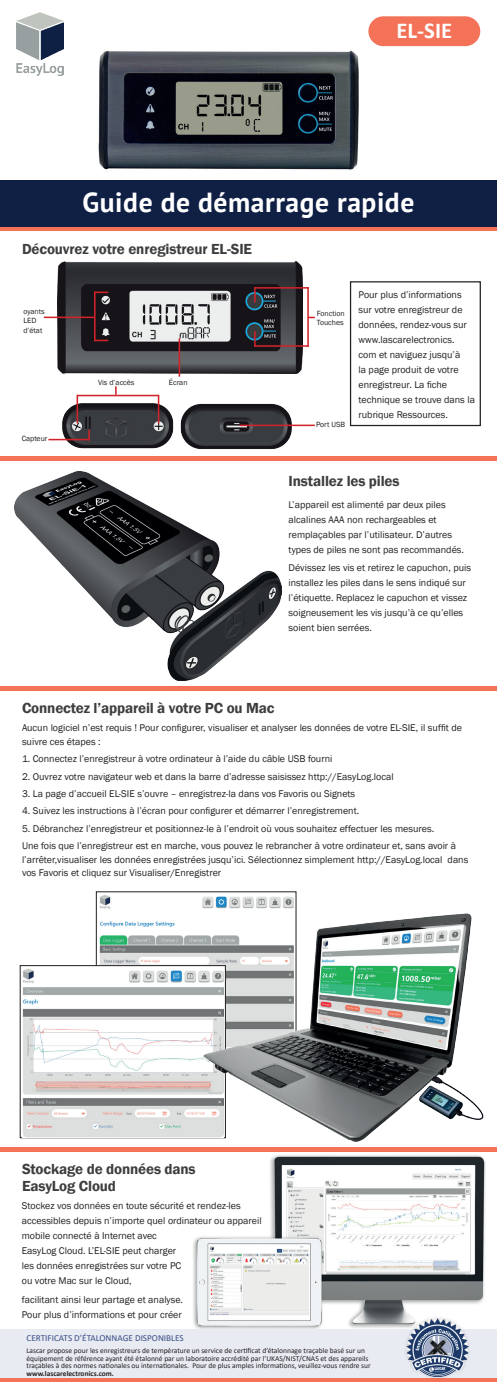
<style>
.page{position:relative;width:497px;height:1382px;background:#fff}
.page>*{position:absolute;margin:0;border:0;box-sizing:border-box;transform-origin:0 0}
.t1{font:700 27.5px "PT Sans";letter-spacing:.02em;color:#fff}
.t2{font:700 22.75px "Calibri";color:#fff}
.t3{font:600 15px/16.2px "Franklin Gothic";letter-spacing:-.01em;color:#3e3e3f}
.t4{font:10px/15px "Franklin Gothic";color:#231f20}
.t5{font:9.12px "Calibri";color:#384e85}
.t6{font:7.75px/9.2px "Franklin Gothic";color:#231f20}
.t7{font:7.5px/7.5px "Calibri";color:#231f20}
.t8{font:700 7.5px "Calibri";color:#231f20}
</style>
<div class="page">
<img style="left:99px;top:895px;width:78px;height:70px">
<img style="left:14px;top:471px;width:267px;height:209px">
<img style="left:184px;top:1155px;width:300px;height:175px">
<hr style="left:0;top:1378px;width:496px;height:4px;background:#f37258">
<div style="left:0;top:1147px;width:496px;height:5px;background:#f37258"></div>
<hr style="left:0;top:687px;width:496px;height:4px;background:#f37258">
<div style="left:0;top:456px;width:496px;height:5px;background:#f37258"></div>
<hr style="left:0;top:226px;width:496px;height:4px;background:#f37258">
<div style="left:368px;top:16px;width:111px;height:30px;background:#f37258;border-radius:15px"></div>
<img style="left:17px;top:12px;width:47px;height:64px">
<div style="left:0;top:180px;width:496px;height:47px;background:#102045"></div>
<div style="left:20px;top:965px;width:205px;height:173px;background:#fff;border:1px solid #231f20"></div>
<img style="left:98px;top:50px;width:261px;height:120px">
<div style="left:0;top:1330px;width:496px;height:48px;background:#e9ebf3"></div>
<div style="left:402px;top:1315px;width:69px;height:65px;background:#231f20;opacity:.25"></div>
<img style="left:405px;top:1318px;width:63px;height:58px">
<img style="left:57px;top:262px;width:245px;height:111px">
<hr style="left:178px;top:338px;width:2px;height:39px;background:#d1232a">
<hr style="left:44px;top:317px;width:50px;height:1px;background:#d1232a">
<hr style="left:254px;top:345px;width:54px;height:2px;background:#d1232a">
<hr style="left:94px;top:292px;width:1px;height:49px;background:#d1232a">
<svg style="left:95px;top:292px;width:13px;height:1px"></svg>
<svg style="left:95px;top:340px;width:13px;height:1px"></svg>
<hr style="left:254px;top:287px;width:54px;height:2px;background:#d1232a">
<hr style="left:307px;top:287px;width:1px;height:60px;background:#d1232a">
<svg style="left:254px;top:289px;width:1px;height:13px"></svg>
<svg style="left:254px;top:331px;width:1px;height:16px"></svg>
<img style="left:182px;top:403px;width:117px;height:47px">
<hr style="left:239px;top:425px;width:75px;height:1px;background:#d1232a">
<img style="left:56px;top:395px;width:126px;height:54px">
<hr style="left:76px;top:395px;width:2px;height:28px;background:#d1232a">
<svg style="left:158px;top:395px;width:1px;height:28px"></svg>
<hr style="left:77px;top:395px;width:81px;height:1px;background:#d1232a">
<hr style="left:48px;top:439px;width:42px;height:1px;background:#d1232a">
<svg style="left:88px;top:430px;width:2px;height:9px"></svg>
<div style="left:349px;top:281px;width:131px;height:145px;border:1px solid #231f20"></div>
<img style="left:22px;top:968px;width:155px;height:169px">
<img style="left:177px;top:891px;width:307px;height:251px">
<h2 class="t2" style="left:396px;top:14px;width:57px">EL-SIE</h2>
<h1 class="t1" style="left:82px;top:184px;width:333px">Guide de démarrage rapide</h1>
<h3 class="t3" style="left:22px;top:241px;width:231px">Découvrez votre enregistreur EL-SIE</h3>
<p class="t6" style="left:23px;top:307px;width:23px">oyants<br>LED d’état</p>
<p class="t6" style="left:22px;top:434px;width:27px">Capteur</p>
<p class="t6" style="left:98px;top:378px;width:38px">Vis d’accès</p>
<p class="t6" style="left:169px;top:377px;width:20px">Écran</p>
<p class="t6" style="left:316px;top:309px;width:29px">Fonction<br>Touches</p>
<p class="t6" style="left:315px;top:420px;width:31px">Port USB</p>
<p class="t4" style="left:358px;top:287px;width:118px">Pour plus d’informations sur votre enregistreur de données, rendez-vous sur www.lascarelectronics. com et naviguez jusqu’à<br>la page produit de votre enregistreur. La fiche technique se trouve dans la rubrique Ressources.</p>
<h3 class="t3" style="left:288px;top:474px;width:112px">Installez les piles</h3>
<p class="t4" style="left:288px;top:497px;width:177px">L’appareil est alimenté par deux piles alcalines AAA non rechargeables et remplaçables par l’utilisateur. D’autres types de piles ne sont pas recommandés.</p>
<p class="t4" style="left:288px;top:561px;width:184px">Dévissez les vis et retirez le capuchon, puis installez les piles dans le sens indiqué sur l’étiquette. Replacez le capuchon et vissez soigneusement les vis jusqu’à ce qu’elles soient bien serrées.</p>
<h3 class="t3" style="left:22px;top:700px;width:254px">Connectez l’appareil à votre PC ou Mac</h3>
<p class="t4" style="left:22px;top:721px;width:441px;line-height:13.8px">Aucun logiciel n’est requis ! Pour configurer, visualiser et analyser les données de votre EL-SIE, il suffit de suivre ces étapes :</p>
<p class="t4" style="left:22px;top:752px;width:311px">1. Connectez l’enregistreur à votre ordinateur à l’aide du câble USB fourni</p>
<p class="t4" style="left:22px;top:769px;width:373px">2. Ouvrez votre navigateur web et dans la barre d’adresse saisissez http://EasyLog.local</p>
<p class="t4" style="left:22px;top:786px;width:334px">3. La page d’accueil EL-SIE s’ouvre – enregistrez-la dans vos Favoris ou Signets</p>
<p class="t4" style="left:22px;top:804px;width:338px">4. Suivez les instructions à l’écran pour configurer et démarrer l’enregistrement.</p>
<p class="t4" style="left:22px;top:820px;width:435px;line-height:17.2px">5. Débranchez l’enregistreur et positionnez-le à l’endroit où vous souhaitez effectuer les mesures.<br>Une fois que l’enregistreur est en marche, vous pouvez le rebrancher à votre ordinateur et, sans avoir à</p>
<p class="t4" style="left:22px;top:852px;width:447px;line-height:13.8px">l’arrêter,visualiser les données enregistrées jusqu’ici. Sélectionnez simplement http://EasyLog.local dans vos Favoris et cliquez sur Visualiser/Enregistrer</p>
<h3 class="t3" style="left:22px;top:1161px;width:175px">Stockage de données dans<br>EasyLog Cloud</h3>
<p class="t4" style="left:22px;top:1198px;width:241px">Stockez vos données en toute sécurité et rendez-les accessibles depuis n’importe quel ordinateur ou appareil mobile connecté à Internet avec<br>EasyLog Cloud. L’EL-SIE peut charger<br>les données enregistrées sur votre PC<br>ou votre Mac sur le Cloud,</p>
<p class="t4" style="left:22px;top:1292px;width:163px">facilitant ainsi leur partage et analyse.<br>Pour plus d’informations et pour créer</p>
<p class="t5" style="left:26px;top:1332px;width:158px">CERTIFICATS D’ÉTALONNAGE DISPONIBLES</p>
<p class="t7" style="left:26px;top:1346px;width:345px">Lascar propose pour les enregistreurs de température un service de certificat d’étalonnage traçable basé sur un équipement de référence ayant été étalonné par un laboratoire accrédité par l’UKAS/NIST/CNAS et des appareils traçables à des normes nationales ou internationales. Pour de plus amples informations, veuillez-vous rendre sur</p>
<p class="t8" style="left:26px;top:1368px;width:89px">www.lascarelectronics.com.</p>
</div>
